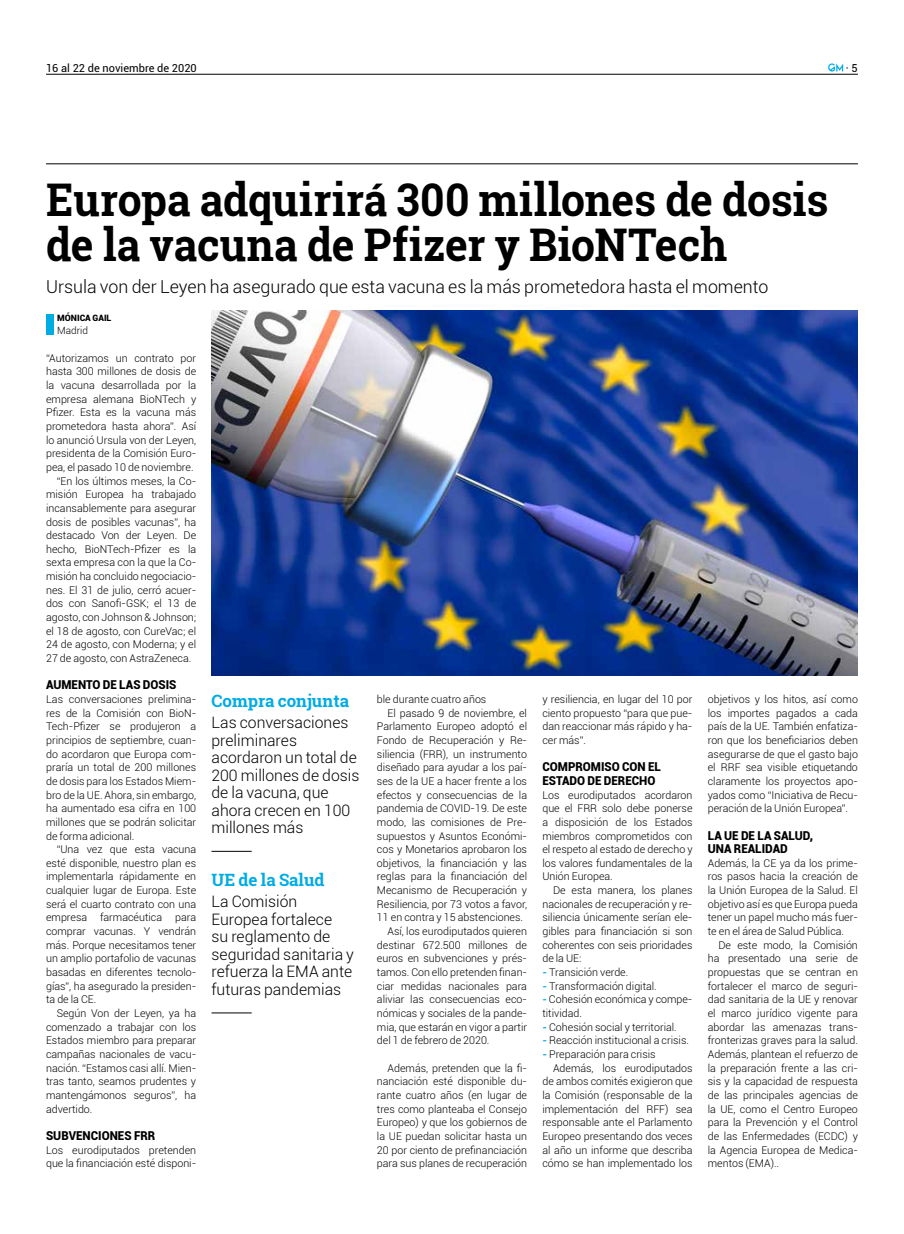
<style>
.page{position:relative;width:904px;height:1234px;background:#fff}
.page>*{position:absolute;margin:0;border:0;box-sizing:border-box;transform-origin:0 0}
.t1{font:700 45px/45px "Roboto Slab";color:#000;scale:.95 1}
.t2{font:300 17.75px "Roboto";color:#000}
.t3{font:700 17px "Roboto Slab";color:#00ace4}
.t4{font:300 15.75px/17.5px "Roboto";color:#000}
.t5{font:900 12.25px/13.6px "Roboto";color:#000;scale:.95 1}
.t6{font:11px "Roboto";color:#000}
.t7{font:300 10.62px/13.6px "Roboto";color:#000;text-align:justify}
.t8{font:300 10px "Roboto";color:#000}
.t9{font:900 8.75px "Roboto";color:#000}
.s1{font-weight:700;color:#00ace4}
</style>
<div class="page">
<hr style="left:46px;top:163px;width:811px;height:1px;background:#000">
<hr style="left:46px;top:74px;width:811px;height:1px;background:#000">
<svg style="left:828px;top:63px;width:15px;height:9px"></svg>
<div style="left:46px;top:314px;width:8px;height:20px;background:#00ace4"></div>
<img style="left:211px;top:311px;width:646px;height:364px">
<hr style="left:211px;top:850px;width:41px;height:1px;background:#000">
<hr style="left:211px;top:1012px;width:41px;height:1px;background:#000">
<p class="t6" style="left:46px;top:60px;width:152px">16 al 22 de noviembre de 2020</p>
<p class="t6" style="left:845px;top:60px;width:13px">· 5</p>
<h1 class="t1" style="left:46px;top:177px;width:825px">Europa adquirirá 300 millones de dosis de la vacuna de Pfizer y BioNTech</h1>
<h2 class="t2" style="left:46px;top:274px;width:724px">Ursula von der Leyen ha asegurado que esta vacuna es la más prometedora hasta el momento</h2>
<p class="t9" style="left:57px;top:311px;width:56px">MÓNICA GAIL</p>
<p class="t8" style="left:57px;top:324px;width:32px">Madrid</p>
<p class="t7" style="left:46px;top:350px;width:152px">“Autorizamos un contrato por</p>
<p class="t7" style="left:46px;top:364px;width:152px">hasta 300 millones de dosis de</p>
<p class="t7" style="left:46px;top:378px;width:152px">la vacuna desarrollada por la</p>
<p class="t7" style="left:46px;top:391px;width:152px">empresa alemana BioNTech y</p>
<p class="t7" style="left:46px;top:405px;width:152px">Pfizer. Esta es la vacuna más</p>
<p class="t7" style="left:46px;top:419px;width:152px">prometedora hasta ahora”. Así</p>
<p class="t7" style="left:46px;top:432px;width:152px">lo anunció Ursula von der Leyen,</p>
<p class="t7" style="left:46px;top:446px;width:152px">presidenta de la Comisión Euro-</p>
<p class="t7" style="left:46px;top:460px;width:149px">pea, el pasado 10 de noviembre.</p>
<p class="t7" style="left:57px;top:473px;width:141px">“En los últimos meses, la Co-</p>
<p class="t7" style="left:46px;top:487px;width:152px">misión Europea ha trabajado</p>
<p class="t7" style="left:46px;top:501px;width:152px">incansablemente para asegurar</p>
<p class="t7" style="left:46px;top:514px;width:152px">dosis de posibles vacunas”, ha</p>
<p class="t7" style="left:46px;top:528px;width:152px">destacado Von der Leyen. De</p>
<p class="t7" style="left:46px;top:541px;width:152px">hecho, BioNTech-Pfizer es la</p>
<p class="t7" style="left:46px;top:555px;width:152px">sexta empresa con la que la Co-</p>
<p class="t7" style="left:46px;top:569px;width:152px">misión ha concluido negociacio-</p>
<p class="t7" style="left:46px;top:582px;width:152px">nes. El 31 de julio, cerró acuer-</p>
<p class="t7" style="left:46px;top:596px;width:152px">dos con Sanofi-GSK; el 13 de</p>
<p class="t7" style="left:46px;top:610px;width:152px">agosto, con Johnson &amp; Johnson;</p>
<p class="t7" style="left:46px;top:623px;width:152px">el 18 de agosto, con CureVac; el</p>
<p class="t7" style="left:46px;top:637px;width:152px">24 de agosto, con Moderna; y el</p>
<p class="t7" style="left:46px;top:651px;width:147px">27 de agosto, con AstraZeneca.</p>
<p class="t5" style="left:46px;top:677px;width:139px">AUMENTO DE LAS DOSIS</p>
<p class="t7" style="left:46px;top:692px;width:152px">Las conversaciones prelimina&shy;res de la Comisión con BioN-Tech-Pfizer se produjeron a principios de septiembre, cuan&shy;do acordaron que Europa com&shy;praría un total de 200 millones de dosis para los Estados Miem&shy;bro de la UE. Ahora, sin embargo, ha aumentado esa cifra en 100 millones que se podrán solicitar de forma adicional.</p>
<p class="t7" style="left:46px;top:842px;width:152px;text-indent:11px">“Una vez que esta vacuna esté disponible, nuestro plan es implementarla rápidamente en cualquier lugar de Europa. Este será el cuarto contrato con una empresa farmacéutica para comprar vacunas. Y vendrán más. Porque necesitamos tener un amplio portafolio de vacunas basadas en diferentes tecnolo&shy;gías”, ha asegurado la presiden&shy;ta de la CE.</p>
<p class="t7" style="left:46px;top:1005px;width:152px;text-indent:11px">Según Von der Leyen, ya ha comenzado a trabajar con los Estados miembro para preparar campañas nacionales de vacu&shy;nación. “Estamos casi allí. Mien&shy;tras tanto, seamos prudentes y mantengámonos seguros”, ha advertido.</p>
<p class="t5" style="left:46px;top:1127px;width:117px">SUBVENCIONES FRR</p>
<p class="t7" style="left:46px;top:1142px;width:152px">Los eurodiputados pretenden que la financiación esté disponi-</p>
<h3 class="t3" style="left:211px;top:689px;width:139px">Compra conjunta</h3>
<h3 class="t4" style="left:211px;top:713px;width:149px">Las conversaciones preliminares acordaron un total de<br>200 millones de dosis de la vacuna, que ahora crecen en 100 millones más</h3>
<h3 class="t3" style="left:211px;top:868px;width:115px">UE de la Salud</h3>
<h3 class="t4" style="left:211px;top:892px;width:144px">La Comisión<br>Europea fortalece<br>su reglamento de seguridad sanitaria y refuerza la EMA ante futuras pandemias</h3>
<p class="t7" style="left:377px;top:692px;width:111px">ble durante cuatro años</p>
<p class="t7" style="left:387px;top:705px;width:141px">El pasado 9 de noviembre, el</p>
<p class="t7" style="left:377px;top:719px;width:152px">Parlamento Europeo adoptó el</p>
<p class="t7" style="left:377px;top:732px;width:152px">Fondo de Recuperación y Re-</p>
<p class="t7" style="left:377px;top:746px;width:152px">siliencia (FRR), un instrumento</p>
<p class="t7" style="left:377px;top:760px;width:152px">diseñado para ayudar a los paí-</p>
<p class="t7" style="left:377px;top:773px;width:152px">ses de la UE a hacer frente a los</p>
<p class="t7" style="left:377px;top:787px;width:152px">efectos y consecuencias de la</p>
<p class="t7" style="left:377px;top:801px;width:152px">pandemia de COVID-19. De este</p>
<p class="t7" style="left:377px;top:814px;width:152px">modo, las comisiones de Pre-</p>
<p class="t7" style="left:377px;top:828px;width:152px">supuestos y Asuntos Económi-</p>
<p class="t7" style="left:377px;top:842px;width:152px">cos y Monetarios aprobaron los</p>
<p class="t7" style="left:377px;top:855px;width:152px">objetivos, la financiación y las</p>
<p class="t7" style="left:377px;top:869px;width:152px">reglas para la financiación del</p>
<p class="t7" style="left:377px;top:883px;width:152px">Mecanismo de Recuperación y</p>
<p class="t7" style="left:377px;top:896px;width:152px">Resiliencia, por 73 votos a favor,</p>
<p class="t7" style="left:377px;top:910px;width:148px">11 en contra y 15 abstenciones.</p>
<p class="t7" style="left:387px;top:923px;width:141px">Así, los eurodiputados quieren</p>
<p class="t7" style="left:377px;top:937px;width:152px">destinar 672.500 millones de</p>
<p class="t7" style="left:377px;top:951px;width:152px">euros en subvenciones y prés-</p>
<p class="t7" style="left:377px;top:964px;width:152px">tamos. Con ello pretenden finan-</p>
<p class="t7" style="left:377px;top:978px;width:152px">ciar medidas nacionales para</p>
<p class="t7" style="left:377px;top:992px;width:152px">aliviar las consecuencias eco-</p>
<p class="t7" style="left:377px;top:1005px;width:152px">nómicas y sociales de la pande-</p>
<p class="t7" style="left:377px;top:1019px;width:152px">mia, que estarán en vigor a partir</p>
<p class="t7" style="left:377px;top:1033px;width:114px">del 1 de febrero de 2020.</p>
<p class="t7" style="left:377px;top:1060px;width:152px;text-indent:11px">Además, pretenden que la fi&shy;nanciación esté disponible du&shy;rante cuatro años (en lugar de tres como planteaba el Consejo Europeo) y que los gobiernos de la UE puedan solicitar hasta un 20 por ciento de prefinanciación para sus planes de recuperación</p>
<p class="t7" style="left:542px;top:692px;width:152px">y resiliencia, en lugar del 10 por ciento propuesto “para que pue&shy;dan reaccionar más rápido y ha&shy;cer más”.</p>
<p class="t5" style="left:542px;top:759px;width:126px">COMPROMISO CON EL<br>ESTADO DE DERECHO</p>
<p class="t7" style="left:542px;top:787px;width:152px">Los eurodiputados acordaron que el FRR solo debe ponerse a disposición de los Estados miembros comprometidos con el respeto al estado de derecho y los valores fundamentales de la Unión Europea.</p>
<p class="t7" style="left:542px;top:883px;width:152px;text-indent:11px">De esta manera, los planes nacionales de recuperación y re&shy;siliencia únicamente serían ele&shy;gibles para financiación si son coherentes con seis prioridades de la UE:</p>
<p class="t7" style="left:542px;top:964px;width:87px"><span class="s1">-</span> Transición verde.</p>
<p class="t7" style="left:542px;top:978px;width:116px"><span class="s1">-</span> Transformación digital.</p>
<p class="t7" style="left:542px;top:992px;width:152px"><span class="s1">-</span> Cohesión económica y compe&shy;titividad.</p>
<p class="t7" style="left:542px;top:1019px;width:136px"><span class="s1">-</span> Cohesión social y territorial.</p>
<p class="t7" style="left:542px;top:1033px;width:148px"><span class="s1">-</span> Reacción institucional a crisis.</p>
<p class="t7" style="left:542px;top:1046px;width:115px"><span class="s1">-</span> Preparación para crisis</p>
<p class="t7" style="left:553px;top:1060px;width:141px">Además, los eurodiputados</p>
<p class="t7" style="left:542px;top:1074px;width:152px">de ambos comités exigieron que</p>
<p class="t7" style="left:542px;top:1087px;width:152px">la Comisión (responsable de la</p>
<p class="t7" style="left:542px;top:1101px;width:152px">implementación del RFF) sea</p>
<p class="t7" style="left:542px;top:1114px;width:152px">responsable ante el Parlamento</p>
<p class="t7" style="left:542px;top:1128px;width:152px">Europeo presentando dos veces</p>
<p class="t7" style="left:542px;top:1142px;width:152px">al año un informe que describa</p>
<p class="t7" style="left:542px;top:1155px;width:152px">cómo se han implementado los</p>
<p class="t7" style="left:707px;top:692px;width:152px">objetivos y los hitos, así como los importes pagados a cada país de la UE. También enfatiza&shy;ron que los beneficiarios deben asegurarse de que el gasto bajo el RRF sea visible etiquetando claramente los proyectos apo&shy;yados como “Iniciativa de Recu&shy;peración de la Unión Europea”.</p>
<p class="t5" style="left:707px;top:827px;width:112px">LA UE DE LA SALUD,<br>UNA REALIDAD</p>
<p class="t7" style="left:707px;top:855px;width:152px">Además, la CE ya da los prime&shy;ros pasos hacia la creación de la Unión Europea de la Salud. El objetivo así es que Europa pueda tener un papel mucho más fuer&shy;te en el área de Salud Pública.</p>
<p class="t7" style="left:707px;top:937px;width:152px;text-indent:11px">De este modo, la Comisión ha presentado una serie de propuestas que se centran en fortalecer el marco de seguri&shy;dad sanitaria de la UE y renovar el marco jurídico vigente para abordar las amenazas trans&shy;fronterizas graves para la salud.<br>Además, plantean el refuerzo de la preparación frente a las cri&shy;sis y la capacidad de respuesta de las principales agencias de la UE, como el Centro Europeo para la Prevención y el Control de las Enfermedades (ECDC) y la Agencia Europea de Medica&shy;mentos (EMA)..</p>
</div>
